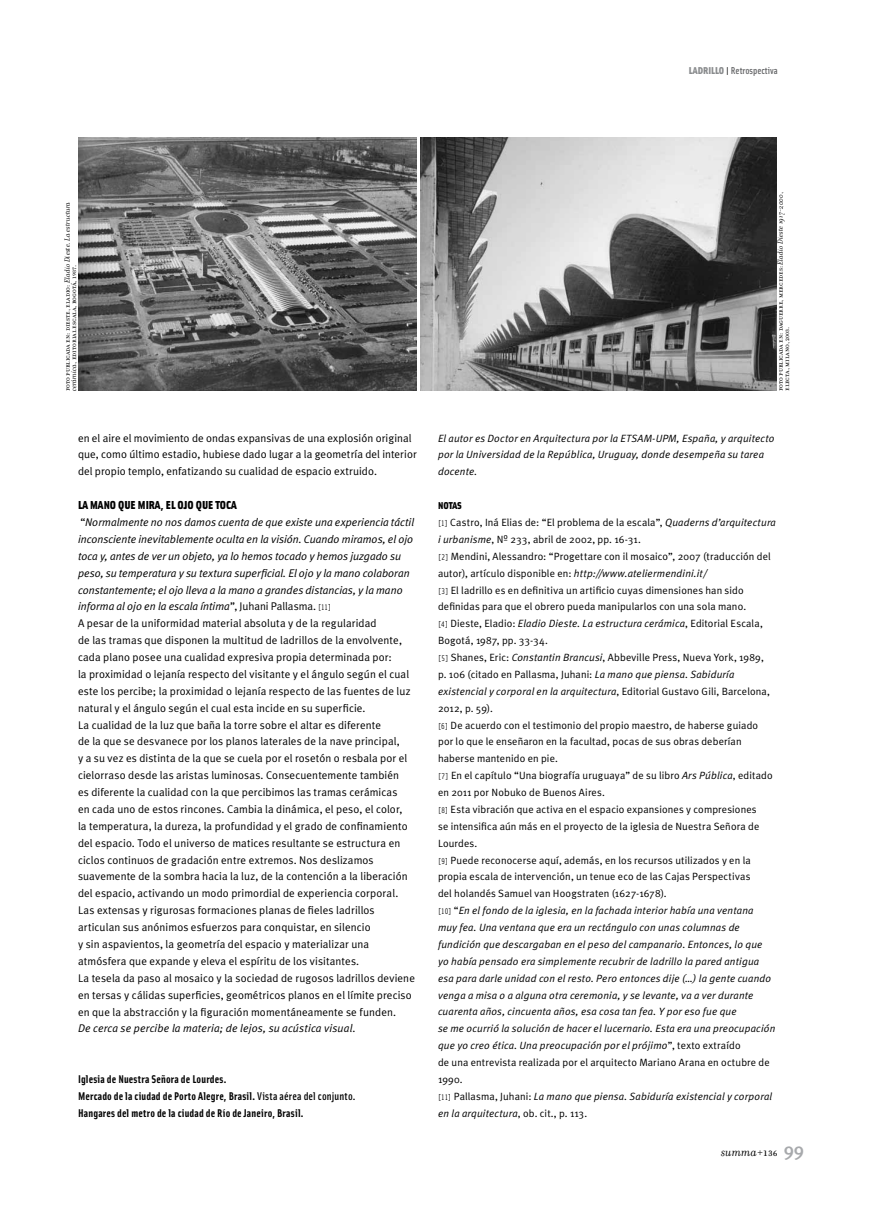
<style>
.page{position:relative;width:869px;height:1205px;background:#fff}
.page>*{position:absolute;margin:0;border:0;box-sizing:border-box;transform-origin:0 0}
.t1{font:italic 13.12px "Filosofia";color:#000}
.t2{font:11.62px "Solex Black Lining";color:#000}
.t3{font:11.25px/16.9px "Solex Bold Lining";letter-spacing:.015em;color:#000}
.t4{font:11.12px/16.9px "Meta Plus Normal";letter-spacing:.01em;color:#000}
.t5{font:10.5px/16.9px "Meta Plus Normal";letter-spacing:.01em;color:#000}
.t6{font:italic 10.5px/16.9px "Meta Plus Normal";letter-spacing:.015em;color:#000}
.t7{font:10px "Solex Medium Lining";color:#636466}
.t8{font:10px "Solex Black Lining";color:#000}
.t9{font:8.12px "Filosofia Small Caps";color:#000}
.s1{font-family:"Solex Black Lining";color:#8a8c8e}
.s2{color:#000}
.s3{font-family:"Filosofia";font-style:italic}
.s4{font-style:italic}
.s5{font-family:"Solex Regular Lining";font-size:8.12px}
.s6{font-family:"Solex Medium Lining"}
.s7{font-style:normal}
.s8{font-family:"Filosofia Small Caps";font-style:normal}
.s9{font-family:"Meta Plus Medium Caps";font-style:normal;font-size:18.75px;color:#a7a9ac}
</style>
<div class="page">
<img style="left:78px;top:138px;width:338px;height:253px">
<img style="left:420px;top:138px;width:356px;height:253px">
<p class="t7" style="left:688px;top:64px;width:90px"><span class="s1">LADRILLO</span> <span class="s2">|</span> Retrospectiva</p>
<p class="t9" style="left:63px;top:391px;width:191px;rotate:-90deg">foto publicada en: dieste, eladio: <span class="s3">Eladio Dieste. La estructura</span></p>
<p class="t9" style="left:69px;top:391px;width:128px;rotate:-90deg"><span class="s3">cerámica</span>, editorial escala, bogotá, 1987.</p>
<p class="t4" style="left:78px;top:429px;width:340px">en el aire el movimiento de ondas expansivas de una explosión original que, como último estadio, hubiese dado lugar a la geometría del interior del propio templo, enfatizando su cualidad de espacio extruido.</p>
<p class="t2" style="left:78px;top:497px;width:160px">LA MANO QUE MIRA, EL OJO QUE TOCA</p>
<p class="t4" style="left:78px;top:513px;width:338px">“<span class="s4">Normalmente no nos damos cuenta de que existe una experiencia táctil inconsciente inevitablemente oculta en la visión. Cuando miramos, el ojo toca y, antes de ver un objeto, ya lo hemos tocado y hemos juzgado su peso, su temperatura y su textura superficial. El ojo y la mano colaboran constantemente; el ojo lleva a la mano a grandes distancias, y la mano informa al ojo en la escala íntima</span>”, Juhani Pallasma. <span class="s5">[11]<br></span>A pesar de la uniformidad material absoluta y de la regularidad<br>de las tramas que disponen la multitud de ladrillos de la envolvente, cada plano posee una cualidad expresiva propia determinada por:<br>la proximidad o lejanía respecto del visitante y el ángulo según el cual este los percibe; la proximidad o lejanía respecto de las fuentes de luz natural y el ángulo según el cual esta incide en su superficie.<br>La cualidad de la luz que baña la torre sobre el altar es diferente<br>de la que se desvanece por los planos laterales de la nave principal,<br>y a su vez es distinta de la que se cuela por el rosetón o resbala por el cielorraso desde las aristas luminosas. Consecuentemente también<br>es diferente la cualidad con la que percibimos las tramas cerámicas<br>en cada uno de estos rincones. Cambia la dinámica, el peso, el color,<br>la temperatura, la dureza, la profundidad y el grado de confinamiento del espacio. Todo el universo de matices resultante se estructura en ciclos continuos de gradación entre extremos. Nos deslizamos suavemente de la sombra hacia la luz, de la contención a la liberación del espacio, activando un modo primordial de experiencia corporal.<br>Las extensas y rigurosas formaciones planas de fieles ladrillos articulan sus anónimos esfuerzos para conquistar, en silencio<br>y sin aspavientos, la geometría del espacio y materializar una atmósfera que expande y eleva el espíritu de los visitantes.<br>La tesela da paso al mosaico y la sociedad de rugosos ladrillos deviene en tersas y cálidas superficies, geométricos planos en el límite preciso en que la abstracción y la figuración momentáneamente se funden.<br><span class="s4">De cerca se percibe la materia; de lejos, su acústica visual</span>.</p>
<p class="t3" style="left:78px;top:1070px;width:279px">Iglesia de Nuestra Señora de Lourdes.<br>Mercado de la ciudad de Porto Alegre, Brasil. <span class="s6">Vista aérea del conjunto.<br></span>Hangares del metro de la ciudad de Río de Janeiro, Brasil.</p>
<p class="t9" style="left:775px;top:391px;width:201px;rotate:-90deg">foto publicada en: daguerre, mercedes: <span class="s3">Eladio Dieste 1917-2000</span>,</p>
<p class="t9" style="left:781px;top:391px;width:66px;rotate:-90deg">electa, milano, 2003.</p>
<p class="t6" style="left:438px;top:429px;width:338px">El autor es Doctor en Arquitectura por la ETSAM-UPM, España, y arquitecto por la Universidad de la República, Uruguay, donde desempeña su tarea docente.</p>
<p class="t8" style="left:438px;top:499px;width:25px">NOTAS</p>
<p class="t5" style="left:438px;top:514px;width:339px"><span class="s5">[1]</span> Castro, Iná Elias de: “El problema de la escala”, <span class="s4">Quaderns d’arquitectura i urbanisme</span>, Nº 233, abril de 2002, pp. 16-31.<br><span class="s5">[2]</span> Mendini, Alessandro: “Progettare con il mosaico”, 2007 (traducción del autor), artículo disponible en: <span class="s4">http://www.ateliermendini.it/<br></span><span class="s5">[3]</span> El ladrillo es en definitiva un artificio cuyas dimensiones han sido definidas para que el obrero pueda manipularlos con una sola mano.<br><span class="s5">[4]</span> Dieste, Eladio: <span class="s4">Eladio Dieste. La estructura cerámica</span>, Editorial Escala, Bogotá, 1987, pp. 33-34.<br><span class="s5">[5]</span> Shanes, Eric: <span class="s4">Constantin Brancusi</span>, Abbeville Press, Nueva York, 1989,<br>p. 106 (citado en Pallasma, Juhani: <span class="s4">La mano que piensa. Sabiduría existencial y corporal en la arquitectura</span>, Editorial Gustavo Gili, Barcelona, 2012, p. 59).<br><span class="s5">[6]</span> De acuerdo con el testimonio del propio maestro, de haberse guiado por lo que le enseñaron en la facultad, pocas de sus obras deberían haberse mantenido en pie.<br><span class="s5">[7]</span> En el capítulo “Una biografía uruguaya” de su libro <span class="s4">Ars Pública</span>, editado en 2011 por Nobuko de Buenos Aires.<br><span class="s5">[8]</span> Esta vibración que activa en el espacio expansiones y compresiones<br>se intensifica aún más en el proyecto de la iglesia de Nuestra Señora de Lourdes.<br><span class="s5">[9]</span> Puede reconocerse aquí, además, en los recursos utilizados y en la propia escala de intervención, un tenue eco de las Cajas Perspectivas<br>del holandés Samuel van Hoogstraten (1627-1678).<br><span class="s5">[10]</span> “<span class="s4">En el fondo de la iglesia, en la fachada interior había una ventana<br>muy fea. Una ventana que era un rectángulo con unas columnas de fundición que descargaban en el peso del campanario. Entonces, lo que<br>yo había pensado era simplemente recubrir de ladrillo la pared antigua esa para darle unidad con el resto. Pero entonces dije (…) la gente cuando venga a misa o a alguna otra ceremonia, y se levante, va a ver durante cuarenta años, cincuenta años, esa cosa tan fea. Y por eso fue que<br>se me ocurrió la solución de hacer el lucernario. Esta era una preocupación que yo creo ética. Una preocupación por el prójimo</span>”, texto extraído<br>de una entrevista realizada por el arquitecto Mariano Arana en octubre de 1990.<br><span class="s5">[11]</span> Pallasma, Juhani: <span class="s4">La mano que piensa. Sabiduría existencial y corporal en la arquitectura</span>, ob. cit., p. 113.</p>
<p class="t1" style="left:720px;top:1144px;width:84px">summa<span class="s7">+</span><span class="s8">136</span> <span class="s9">99</span></p>
</div>
